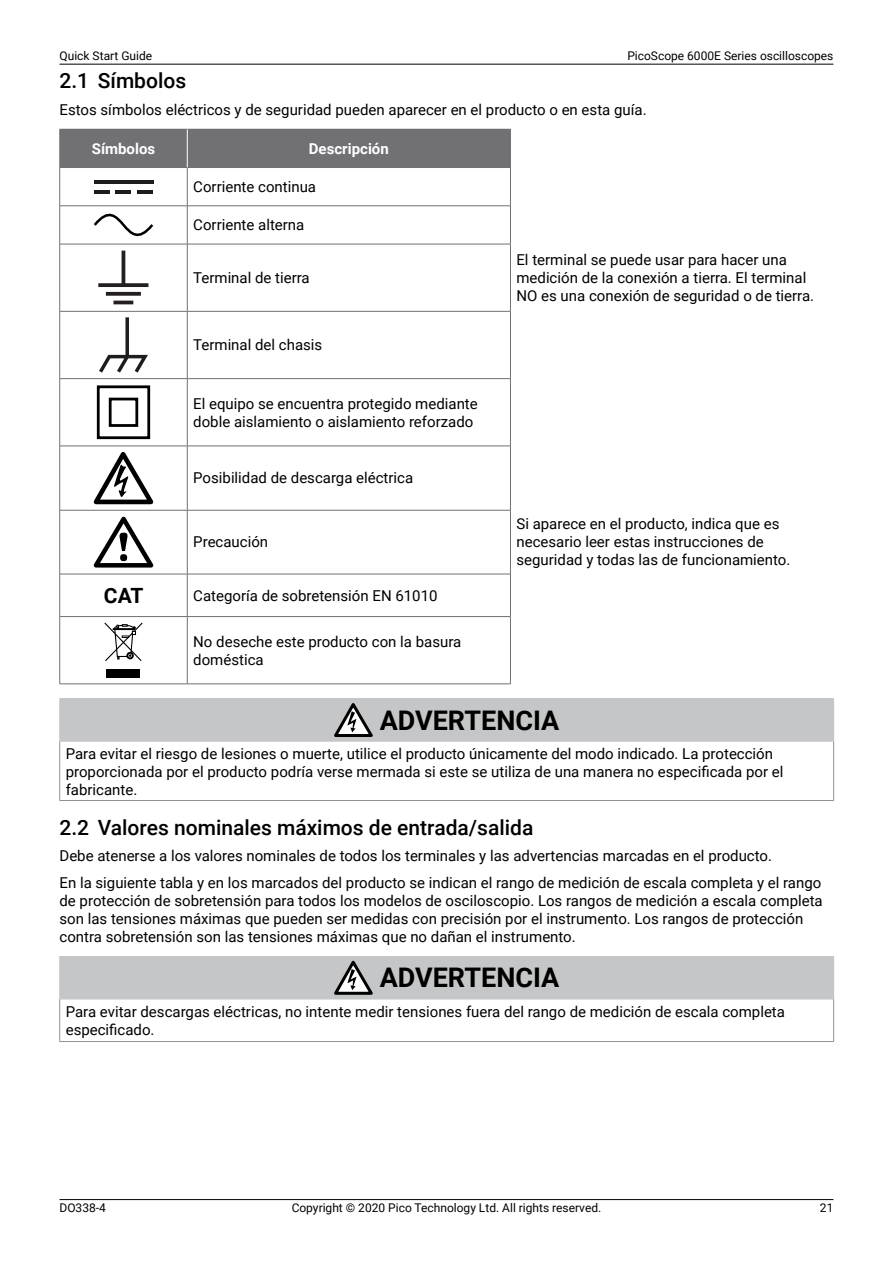
<style>
.page{position:relative;width:893px;height:1263px;background:#fff}
.page>*{position:absolute;margin:0;border:0;box-sizing:border-box;transform-origin:0 0}
.t1{font:700 27px "Roboto";color:#000}
.t2{font:500 21px "Roboto";color:#000}
.t3{font:700 21px "Roboto";color:#000}
.t4{font:15px/18px "Roboto";color:#000}
.t5{font:700 15px "Roboto";color:#fff}
.t6{font:12px "Roboto";color:#000}
</style>
<div class="page">
<hr style="left:60px;top:64px;width:773px;height:1px;background:#000">
<hr style="left:60px;top:1199px;width:773px;height:1px;background:#000">
<div style="left:60px;top:129px;width:127px;height:38px;background:#717074"></div>
<div style="left:187px;top:129px;width:323px;height:38px;background:#717074"></div>
<hr style="left:59px;top:168px;width:1px;height:38px;background:#717074">
<hr style="left:59px;top:206px;width:1px;height:38px;background:#717074">
<hr style="left:59px;top:244px;width:1px;height:67px;background:#717074">
<hr style="left:60px;top:206px;width:127px;height:1px;background:#717074">
<hr style="left:60px;top:244px;width:127px;height:1px;background:#717074">
<hr style="left:187px;top:168px;width:1px;height:38px;background:#717074">
<hr style="left:187px;top:206px;width:1px;height:38px;background:#717074">
<hr style="left:187px;top:244px;width:1px;height:67px;background:#717074">
<hr style="left:187px;top:206px;width:324px;height:1px;background:#717074">
<hr style="left:187px;top:244px;width:324px;height:1px;background:#717074">
<hr style="left:510px;top:168px;width:1px;height:38px;background:#717074">
<hr style="left:510px;top:206px;width:1px;height:38px;background:#717074">
<hr style="left:510px;top:244px;width:1px;height:67px;background:#717074">
<hr style="left:59px;top:311px;width:1px;height:67px;background:#717074">
<hr style="left:59px;top:379px;width:1px;height:67px;background:#717074">
<hr style="left:59px;top:446px;width:1px;height:64px;background:#717074">
<hr style="left:60px;top:311px;width:127px;height:1px;background:#717074">
<hr style="left:60px;top:378px;width:127px;height:1px;background:#717074">
<hr style="left:60px;top:446px;width:127px;height:1px;background:#717074">
<hr style="left:187px;top:311px;width:1px;height:67px;background:#717074">
<hr style="left:187px;top:379px;width:1px;height:67px;background:#717074">
<hr style="left:187px;top:446px;width:1px;height:64px;background:#717074">
<hr style="left:187px;top:311px;width:324px;height:1px;background:#717074">
<hr style="left:187px;top:378px;width:324px;height:1px;background:#717074">
<hr style="left:187px;top:446px;width:324px;height:1px;background:#717074">
<hr style="left:510px;top:311px;width:1px;height:67px;background:#717074">
<hr style="left:510px;top:379px;width:1px;height:67px;background:#717074">
<hr style="left:510px;top:446px;width:1px;height:64px;background:#717074">
<hr style="left:59px;top:510px;width:1px;height:64px;background:#717074">
<hr style="left:60px;top:510px;width:127px;height:1px;background:#717074">
<hr style="left:187px;top:510px;width:1px;height:64px;background:#717074">
<hr style="left:187px;top:510px;width:324px;height:1px;background:#717074">
<hr style="left:510px;top:510px;width:1px;height:64px;background:#717074">
<hr style="left:59px;top:574px;width:1px;height:42px;background:#717074">
<hr style="left:59px;top:617px;width:1px;height:67px;background:#717074">
<hr style="left:60px;top:574px;width:127px;height:1px;background:#717074">
<hr style="left:60px;top:616px;width:127px;height:1px;background:#717074">
<hr style="left:60px;top:684px;width:127px;height:1px;background:#717074">
<hr style="left:187px;top:574px;width:1px;height:42px;background:#717074">
<hr style="left:187px;top:617px;width:1px;height:67px;background:#717074">
<hr style="left:187px;top:574px;width:324px;height:1px;background:#717074">
<hr style="left:187px;top:616px;width:324px;height:1px;background:#717074">
<hr style="left:187px;top:684px;width:324px;height:1px;background:#717074">
<hr style="left:510px;top:574px;width:1px;height:42px;background:#717074">
<hr style="left:510px;top:617px;width:1px;height:67px;background:#717074">
<hr style="left:510px;top:129px;width:1px;height:38px;background:#717074">
<hr style="left:187px;top:167px;width:324px;height:1px;background:#717074">
<hr style="left:59px;top:129px;width:1px;height:38px;background:#717074">
<hr style="left:60px;top:167px;width:127px;height:1px;background:#717074">
<hr style="left:187px;top:129px;width:1px;height:38px;background:#fff">
<hr style="left:94px;top:180px;width:59px;height:3px;background:#1d1d1b">
<hr style="left:94px;top:190px;width:15px;height:3px;background:#1d1d1b">
<hr style="left:116px;top:190px;width:15px;height:3px;background:#1d1d1b">
<hr style="left:138px;top:190px;width:15px;height:3px;background:#1d1d1b">
<svg style="left:94px;top:214px;width:59px;height:22px"></svg>
<hr style="left:122px;top:251px;width:3px;height:33px;background:#231f20">
<svg style="left:98px;top:283px;width:50px;height:4px"></svg>
<svg style="left:106px;top:292px;width:35px;height:4px"></svg>
<hr style="left:113px;top:301px;width:20px;height:3px;background:#231f20">
<svg style="left:99px;top:317px;width:49px;height:56px"></svg>
<div style="left:97px;top:385px;width:53px;height:54px;border:3px solid #000"></div>
<div style="left:109px;top:398px;width:29px;height:29px;border:3px solid #000"></div>
<svg style="left:94px;top:452px;width:59px;height:52px"></svg>
<svg style="left:94px;top:517px;width:59px;height:50px"></svg>
<div style="left:107px;top:669px;width:33px;height:9px;background:#000"></div>
<svg style="left:104px;top:622px;width:39px;height:39px"></svg>
<div style="left:60px;top:699px;width:774px;height:42px;background:#c5c6c8"></div>
<hr style="left:60px;top:698px;width:774px;height:1px;background:#c5c6c8">
<hr style="left:59px;top:699px;width:1px;height:42px;background:#c5c6c8">
<hr style="left:60px;top:741px;width:774px;height:1px;background:#c5c6c8">
<hr style="left:59px;top:741px;width:1px;height:59px;background:#919195">
<hr style="left:833px;top:741px;width:1px;height:59px;background:#919195">
<hr style="left:60px;top:800px;width:774px;height:1px;background:#919195">
<svg style="left:334px;top:703px;width:39px;height:34px"></svg>
<div style="left:60px;top:956px;width:774px;height:43px;background:#c5c6c8"></div>
<hr style="left:59px;top:957px;width:1px;height:42px;background:#c5c6c8">
<hr style="left:60px;top:999px;width:774px;height:1px;background:#c5c6c8">
<hr style="left:59px;top:999px;width:1px;height:42px;background:#919195">
<hr style="left:833px;top:999px;width:1px;height:42px;background:#919195">
<hr style="left:60px;top:1041px;width:774px;height:1px;background:#919195">
<svg style="left:334px;top:961px;width:39px;height:34px"></svg>
<p class="t6" style="left:60px;top:47px;width:94px">Quick Start Guide</p>
<p class="t6" style="left:627px;top:47px;width:208px">PicoScope 6000E Series oscilloscopes</p>
<h2 class="t2" style="left:60px;top:66px;width:128px">2.1 Símbolos</h2>
<p class="t4" style="left:60px;top:100px;width:589px">Estos símbolos eléctricos y de seguridad pueden aparecer en el producto o en esta guía.</p>
<p class="t5" style="left:92px;top:138px;width:65px">Símbolos</p>
<p class="t5" style="left:309px;top:138px;width:81px">Descripción</p>
<p class="t4" style="left:193px;top:177px;width:124px">Corriente continua</p>
<p class="t4" style="left:193px;top:215px;width:113px">Corriente alterna</p>
<p class="t4" style="left:193px;top:268px;width:118px">Terminal de tierra</p>
<p class="t4" style="left:193px;top:335px;width:131px">Terminal del chasis</p>
<p class="t4" style="left:193px;top:394px;width:286px">El equipo se encuentra protegido mediante doble aislamiento o aislamiento reforzado</p>
<p class="t4" style="left:193px;top:468px;width:221px">Posibilidad de descarga eléctrica</p>
<p class="t4" style="left:193px;top:533px;width:76px">Precaución</p>
<h2 class="t3" style="left:104px;top:581px;width:41px">CAT</h2>
<p class="t4" style="left:193px;top:586px;width:246px">Categoría de sobretensión EN 61010</p>
<p class="t4" style="left:193px;top:632px;width:269px">No deseche este producto con la basura doméstica</p>
<p class="t4" style="left:516px;top:250px;width:299px">El terminal se puede usar para hacer una medición de la conexión a tierra. El terminal<br>NO es una conexión de seguridad o de tierra.</p>
<p class="t4" style="left:516px;top:515px;width:275px">Si aparece en el producto, indica que es necesario leer estas instrucciones de seguridad y todas las de funcionamiento.</p>
<h1 class="t1" style="left:380px;top:701px;width:181px">ADVERTENCIA</h1>
<p class="t4" style="left:66px;top:744px;width:719px">Para evitar el riesgo de lesiones o muerte, utilice el producto únicamente del modo indicado. La protección proporcionada por el producto podría verse mermada si este se utiliza de una manera no especificada por el fabricante.</p>
<h2 class="t2" style="left:60px;top:813px;width:475px">2.2 Valores nominales máximos de entrada/salida</h2>
<p class="t4" style="left:60px;top:842px;width:763px;line-height:26.5px">Debe atenerse a los valores nominales de todos los terminales y las advertencias marcadas en el producto.<br>En la siguiente tabla y en los marcados del producto se indican el rango de medición de escala completa y el rango</p>
<p class="t4" style="left:60px;top:891px;width:765px">de protección de sobretensión para todos los modelos de osciloscopio. Los rangos de medición a escala completa son las tensiones máximas que pueden ser medidas con precisión por el instrumento. Los rangos de protección contra sobretensión son las tensiones máximas que no dañan el instrumento.</p>
<h1 class="t1" style="left:380px;top:959px;width:181px">ADVERTENCIA</h1>
<p class="t4" style="left:66px;top:1002px;width:721px">Para evitar descargas eléctricas, no intente medir tensiones fuera del rango de medición de escala completa especificado.</p>
<p class="t6" style="left:60px;top:1200px;width:48px">DO338-4</p>
<p class="t6" style="left:292px;top:1200px;width:311px">Copyright © 2020 Pico Technology Ltd. All rights reserved.</p>
<p class="t6" style="left:820px;top:1200px;width:15px">21</p>
</div>
